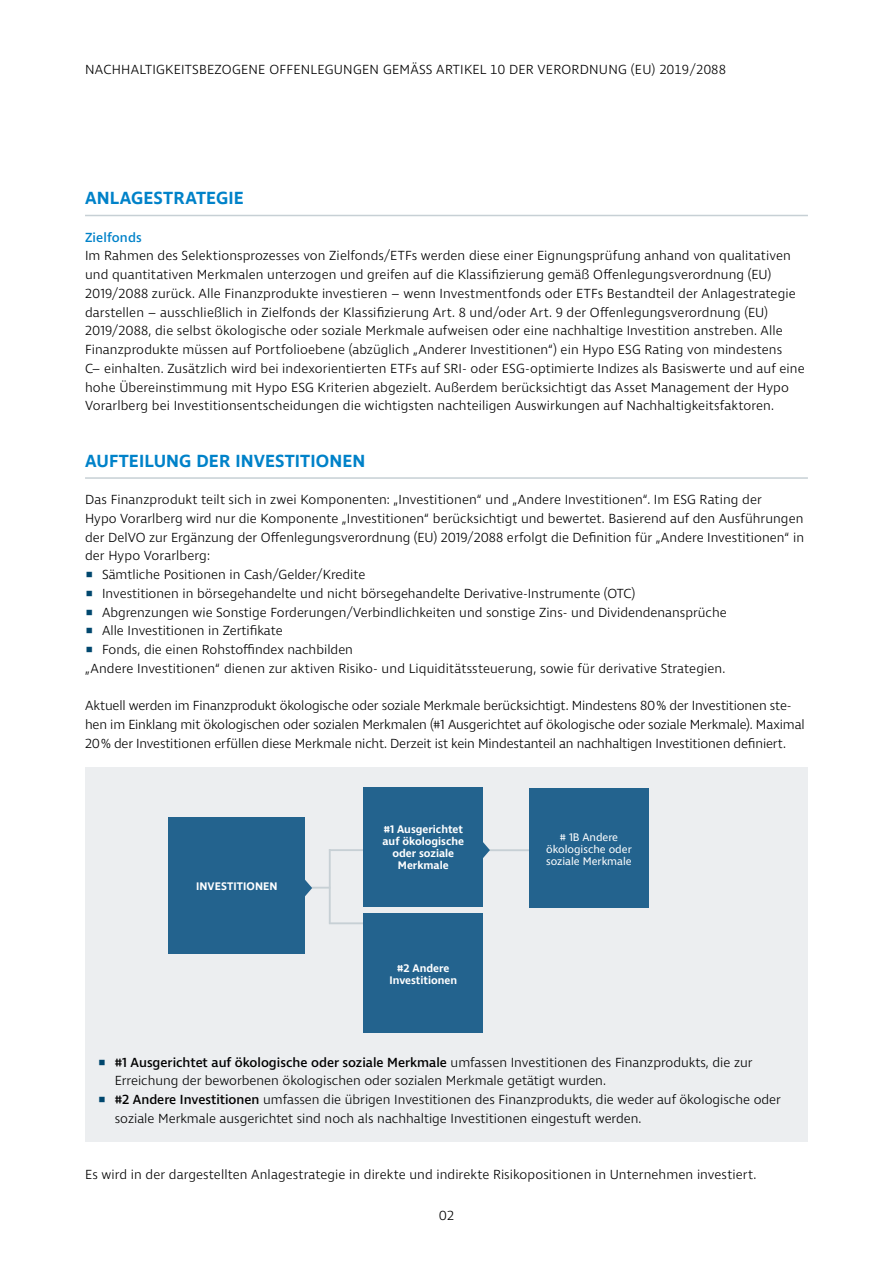
<style>
.page{position:relative;width:893px;height:1263px;background:#fff}
.page>*{position:absolute;margin:0;border:0;box-sizing:border-box;transform-origin:0 0}
.t1{font:600 18px "Ingra";letter-spacing:.005em;color:#0082c9}
.t2{font:300 13.5px/18.8px "Ingra";letter-spacing:.005em;color:#000}
.t3{font:500 13.5px "Ingra";letter-spacing:.01em;color:#0082c9}
.t4{font:600 11.25px/12px "Ingra";color:#fff;text-align:center}
.t5{font:11.25px/12px "Ingra";color:#fff;text-align:center}
.s1{color:#00476e}
.s2{font-weight:500}
</style>
<div class="page">
<div style="left:85px;top:767px;width:723px;height:375px;background:#eceef0"></div>
<hr style="left:85px;top:215px;width:723px;height:1px;background:#c7d0d5">
<hr style="left:85px;top:477px;width:723px;height:2px;background:#c7d0d5">
<hr style="left:484px;top:849px;width:46px;height:2px;background:#c7d0d5">
<hr style="left:329px;top:849px;width:44px;height:2px;background:#c7d0d5">
<hr style="left:329px;top:922px;width:37px;height:2px;background:#c7d0d5">
<hr style="left:329px;top:849px;width:2px;height:75px;background:#c7d0d5">
<div style="left:364px;top:914px;width:119px;height:119px;background:#23638e"></div>
<div style="left:364px;top:787px;width:119px;height:120px;background:#23638e"></div>
<div style="left:169px;top:817px;width:136px;height:136px;background:#23638e"></div>
<svg style="left:305px;top:880px;width:24px;height:16px"></svg>
<svg style="left:483px;top:842px;width:7px;height:16px"></svg>
<div style="left:529px;top:789px;width:119px;height:119px;background:#23638e"></div>
<p class="t2" style="left:85px;top:61px;width:642px">NACHHALTIGKEITSBEZOGENE OFFENLEGUNGEN GEMÄSS ARTIKEL 10 DER VERORDNUNG (EU) 2019/2088</p>
<h1 class="t1" style="left:85px;top:187px;width:160px">ANLAGESTRATEGIE</h1>
<p class="t3" style="left:85px;top:229px;width:58px">Zielfonds</p>
<p class="t2" style="left:85px;top:247px;width:721px">Im Rahmen des Selektionsprozesses von Zielfonds/ETFs werden diese einer Eignungsprüfung anhand von qualitativen und quantitativen Merkmalen unterzogen und greifen auf die Klassifizierung gemäß Offenlegungsverordnung (EU)<br>2019/2088 zurück. Alle Finanzprodukte investieren – wenn Investmentfonds oder ETFs Bestandteil der Anlagestrategie darstellen – ausschließlich in Zielfonds der Klassifizierung Art. 8 und/oder Art. 9 der Offenlegungsverordnung (EU)<br>2019/2088, die selbst ökologische oder soziale Merkmale aufweisen oder eine nachhaltige Investition anstreben. Alle Finanzprodukte müssen auf Portfolioebene (abzüglich „Anderer Investitionen“) ein Hypo ESG Rating von mindestens<br>C– einhalten. Zusätzlich wird bei indexorientierten ETFs auf SRI- oder ESG-optimierte Indizes als Basiswerte und auf eine hohe Übereinstimmung mit Hypo ESG Kriterien abgezielt. Außerdem berücksichtigt das Asset Management der Hypo Vorarlberg bei Investitionsentscheidungen die wichtigsten nachteiligen Auswirkungen auf Nachhaltigkeitsfaktoren.</p>
<h1 class="t1" style="left:85px;top:449px;width:282px">AUFTEILUNG DER INVESTITIONEN</h1>
<p class="t2" style="left:85px;top:491px;width:721px">Das Finanzprodukt teilt sich in zwei Komponenten: „Investitionen“ und „Andere Investitionen“. Im ESG Rating der<br>Hypo Vorarlberg wird nur die Komponente „Investitionen“ berücksichtigt und bewertet. Basierend auf den Ausführungen der DelVO zur Ergänzung der Offenlegungsverordnung (EU) 2019/2088 erfolgt die Definition für „Andere Investitionen“ in der Hypo Vorarlberg:</p>
<p class="t2" style="left:85px;top:566px;width:282px"><span class="s1">▪</span> Sämtliche Positionen in Cash/Gelder/Kredite</p>
<p class="t2" style="left:85px;top:585px;width:552px"><span class="s1">▪</span> Investitionen in börsegehandelte und nicht börsegehandelte Derivative-Instrumente (OTC)</p>
<p class="t2" style="left:85px;top:603px;width:643px"><span class="s1">▪</span> Abgrenzungen wie Sonstige Forderungen/Verbindlichkeiten und sonstige Zins- und Dividendenansprüche</p>
<p class="t2" style="left:85px;top:622px;width:199px"><span class="s1">▪</span> Alle Investitionen in Zertifikate</p>
<p class="t2" style="left:85px;top:641px;width:642px"><span class="s1">▪</span> Fonds, die einen Rohstoffindex nachbilden<br>„Andere Investitionen“ dienen zur aktiven Risiko- und Liquiditätssteuerung, sowie für derivative Strategien.</p>
<p class="t2" style="left:85px;top:697px;width:721px">Aktuell werden im Finanzprodukt ökologische oder soziale Merkmale berücksichtigt. Mindestens 80% der Investitionen ste&shy;hen im Einklang mit ökologischen oder sozialen Merkmalen (#1 Ausgerichtet auf ökologische oder soziale Merkmale). Maximal<br>20% der Investitionen erfüllen diese Merkmale nicht. Derzeit ist kein Mindestanteil an nachhaltigen Investitionen definiert.</p>
<p class="t4" style="left:196px;top:880px;width:83px">INVESTITIONEN</p>
<p class="t4" style="left:383px;top:824px;width:83px">#1 Ausgerichtet auf ökologische oder soziale<br>Merkmale</p>
<p class="t4" style="left:389px;top:962px;width:69px">#2 Andere<br>Investitionen</p>
<p class="t5" style="left:546px;top:831px;width:87px"># 1B Andere ökologische oder soziale Merkmale</p>
<p class="t2" style="left:115px;top:1053px;width:639px;text-indent:-17px"><span class="s1">▪</span> <span class="s2">#1 Ausgerichtet auf ökologische oder soziale Merkmale</span> umfassen Investitionen des Finanzprodukts, die zur<br>Erreichung der beworbenen ökologischen oder sozialen Merkmale getätigt wurden.</p>
<p class="t2" style="left:115px;top:1091px;width:667px;text-indent:-17px"><span class="s1">▪</span> <span class="s2">#2 Andere Investitionen</span> umfassen die übrigen Investitionen des Finanzprodukts, die weder auf ökologische oder soziale Merkmale ausgerichtet sind noch als nachhaltige Investitionen eingestuft werden.</p>
<p class="t2" style="left:85px;top:1166px;width:673px">Es wird in der dargestellten Anlagestrategie in direkte und indirekte Risikopositionen in Unternehmen investiert.</p>
<p class="t2" style="left:439px;top:1207px;width:17px">02</p>
</div>
